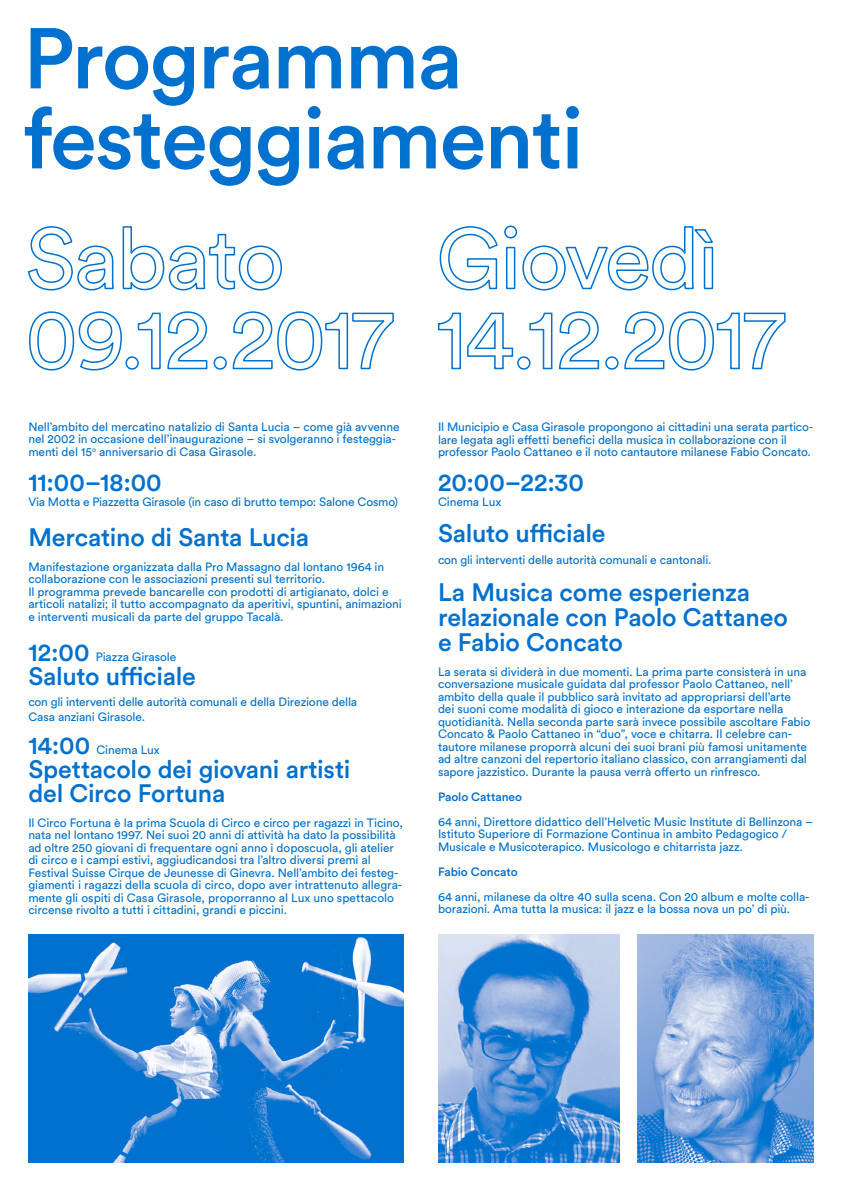
<style>
.page{position:relative;width:842px;height:1191px;background:#fff}
.page>*{position:absolute;margin:0;border:0;box-sizing:border-box;transform-origin:0 0}
.t1{font:500 85px/80px "Circular Std";letter-spacing:-.02em;color:#0071ce}
.t2{font:500 25px/25px "Circular Std";letter-spacing:-.01em;color:#0071ce}
.t3{font:12px/12.5px "Circular Std";letter-spacing:-.01em;color:#0071ce}
.t4{font:500 12px "Circular Std";letter-spacing:-.005em;color:#0071ce}
.s1{font-weight:500;font-size:25px}
</style>
<div class="page">
<img style="left:28px;top:934px;width:376px;height:228px">
<img style="left:637px;top:934px;width:177px;height:228px">
<svg style="left:28px;top:226px;width:86px;height:65px"></svg>
<svg style="left:122px;top:226px;width:161px;height:65px"></svg>
<svg style="left:29px;top:311px;width:93px;height:60px"></svg>
<div style="left:125px;top:356px;width:14px;height:14px;border:2px solid #0071ce;border-radius:50%"></div>
<svg style="left:137px;top:312px;width:24px;height:58px"></svg>
<svg style="left:167px;top:311px;width:41px;height:59px"></svg>
<div style="left:214px;top:356px;width:13px;height:14px;border:2px solid #0071ce;border-radius:50%"></div>
<svg style="left:232px;top:311px;width:162px;height:60px"></svg>
<svg style="left:439px;top:225px;width:275px;height:66px"></svg>
<svg style="left:438px;top:312px;width:76px;height:58px"></svg>
<div style="left:517px;top:356px;width:13px;height:14px;border:2px solid #0071ce;border-radius:50%"></div>
<svg style="left:529px;top:311px;width:71px;height:59px"></svg>
<div style="left:605px;top:356px;width:14px;height:14px;border:2px solid #0071ce;border-radius:50%"></div>
<svg style="left:624px;top:311px;width:162px;height:60px"></svg>
<img style="left:438px;top:934px;width:181px;height:228px">
<h1 class="t1" style="left:23px;top:17px;width:562px">Programma festeggiamenti</h1>
<p class="t3" style="left:28px;top:420px;width:373px">Nell’ambito del mercatino natalizio di Santa Lucia – come già avvenne nel 2002 in occasione dell’inaugurazione – si svolgeranno i festeggia&shy;menti del 15<sup>o</sup> anniversario di Casa Girasole.</p>
<h2 class="t2" style="left:28px;top:469px;width:135px">11:00–18:00</h2>
<p class="t3" style="left:28px;top:495px;width:371px">Via Motta e Piazzetta Girasole (in caso di brutto tempo: Salone Cosmo)</p>
<h2 class="t2" style="left:28px;top:524px;width:282px">Mercatino di Santa Lucia</h2>
<p class="t3" style="left:28px;top:560px;width:375px">Manifestazione organizzata dalla Pro Massagno dal lontano 1964 in collaborazione con le associazioni presenti sul territorio.<br>Il programma prevede bancarelle con prodotti di artigianato, dolci e articoli natalizi; il tutto accompagnato da aperitivi, spuntini, animazioni e interventi musicali da parte del gruppo Tacalà.</p>
<p class="t3" style="left:28px;top:650px;width:149px"><span class="s1">12:00</span> Piazza Girasole</p>
<h2 class="t2" style="left:28px;top:663px;width:169px">Saluto ufficiale</h2>
<p class="t3" style="left:28px;top:694px;width:330px;line-height:15px">con gli interventi delle autorità comunali e della Direzione della<br>Casa anziani Girasole.</p>
<p class="t3" style="left:28px;top:743px;width:133px"><span class="s1">14:00</span> Cinema Lux</p>
<h2 class="t2" style="left:28px;top:756px;width:323px;line-height:24px">Spettacolo dei giovani artisti del Circo Fortuna</h2>
<p class="t3" style="left:28px;top:816px;width:376px">Il Circo Fortuna è la prima Scuola di Circo e circo per ragazzi in Ticino, nata nel lontano 1997. Nei suoi 20 anni di attività ha dato la possibilità ad oltre 250 giovani di frequentare ogni anno i doposcuola, gli atelier di circo e i campi estivi, aggiudicandosi tra l’altro diversi premi al Festival Suisse Cirque de Jeunesse di Ginevra. Nell’ambito dei festeg&shy;giamenti i ragazzi della scuola di circo, dopo aver intrattenuto allegra&shy;mente gli ospiti di Casa Girasole, proporranno al Lux uno spettacolo circense rivolto a tutti i cittadini, grandi e piccini.</p>
<p class="t3" style="left:438px;top:420px;width:377px">Il Municipio e Casa Girasole propongono ai cittadini una serata partico&shy;lare legata agli effetti benefici della musica in collaborazione con il professor Paolo Cattaneo e il noto cantautore milanese Fabio Concato.</p>
<h2 class="t2" style="left:438px;top:469px;width:147px">20:00–22:30</h2>
<p class="t3" style="left:438px;top:495px;width:65px">Cinema Lux</p>
<h2 class="t2" style="left:438px;top:520px;width:169px">Saluto ufficiale</h2>
<p class="t3" style="left:438px;top:553px;width:275px">con gli interventi delle autorità comunali e cantonali.</p>
<h2 class="t2" style="left:438px;top:579px;width:351px">La Musica come esperienza relazionale con Paolo Cattaneo e Fabio Concato</h2>
<p class="t3" style="left:438px;top:665px;width:374px">La serata si dividerà in due momenti. La prima parte consisterà in una conversazione musicale guidata dal professor Paolo Cattaneo, nell’ ambito della quale il pubblico sarà invitato ad appropriarsi dell’arte<br>dei suoni come modalità di gioco e interazione da esportare nella quotidianità. Nella seconda parte sarà invece possibile ascoltare Fabio Concato &amp; Paolo Cattaneo in “duo”, voce e chitarra. Il celebre can&shy;tautore milanese proporrà alcuni dei suoi brani più famosi unitamente ad altre canzoni del repertorio italiano classico, con arrangiamenti dal sapore jazzistico. Durante la pausa verrà offerto un rinfresco.</p>
<p class="t4" style="left:438px;top:789px;width:86px">Paolo Cattaneo</p>
<p class="t3" style="left:438px;top:815px;width:377px">64 anni, Direttore didattico dell’Helvetic Music Institute di Bellinzona –<br>Istituto Superiore di Formazione Continua in ambito Pedagogico /<br>Musicale e Musicoterapico. Musicologo e chitarrista jazz.</p>
<p class="t4" style="left:438px;top:864px;width:81px">Fabio Concato</p>
<p class="t3" style="left:438px;top:890px;width:373px">64 anni, milanese da oltre 40 sulla scena. Con 20 album e molte colla&shy;borazioni. Ama tutta la musica: il jazz e la bossa nova un po’ di più.</p>
</div>
